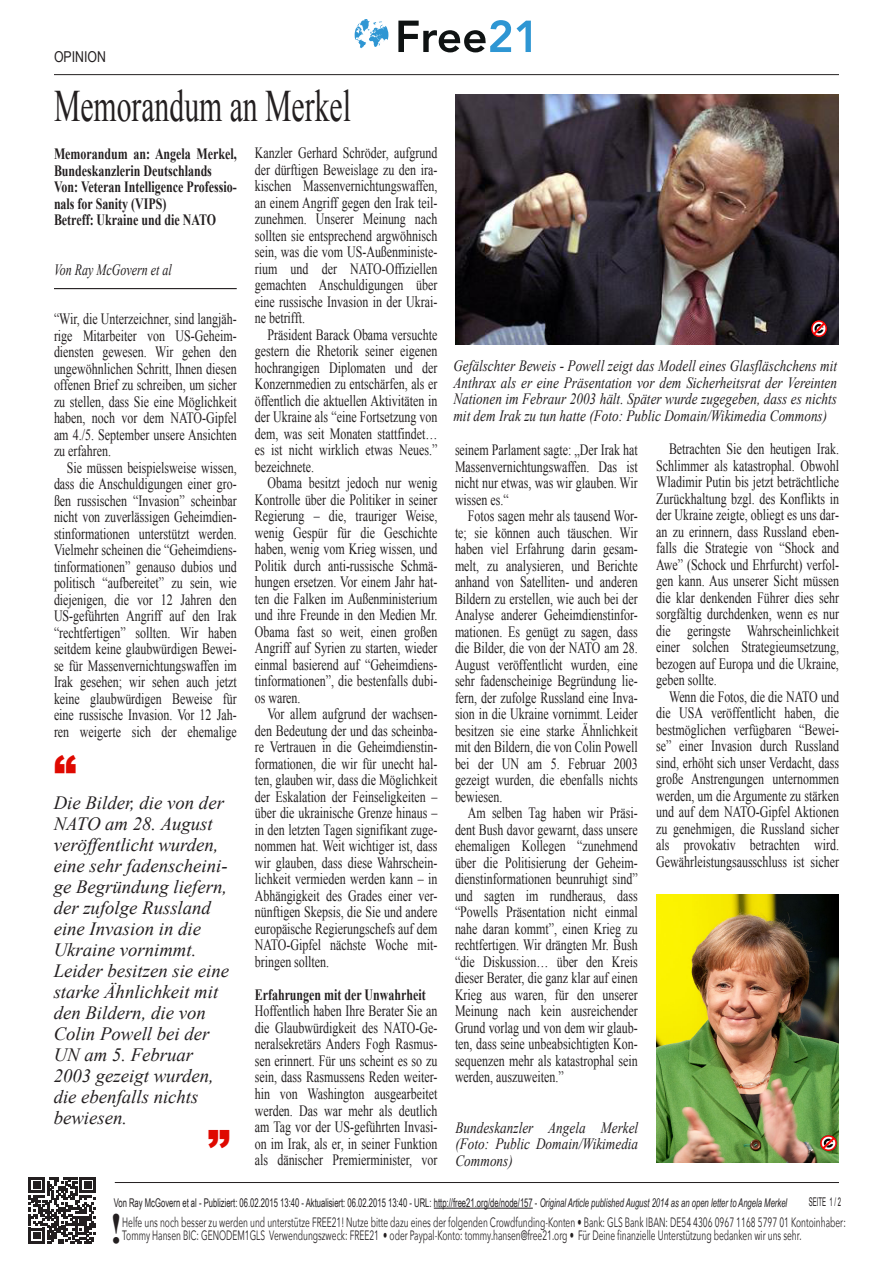
<style>
.page{position:relative;width:893px;height:1263px;background:#fff}
.page>*{position:absolute;margin:0;border:0;box-sizing:border-box;transform-origin:0 0}
.t1{font:45px "Times New Roman";color:#231f20;scale:.66 1}
.t2{font:900 45px "Arial";color:#df0900}
.t3{font:700 42.75px "Times New Roman";color:#231f20;scale:.9 1}
.t4{font:italic 18.75px/21px "Times New Roman";color:#231f20}
.Brød_efter_indlednin{font:15.75px/16.5px "Times New Roman";color:#231f20;text-align:justify;scale:.76 1}
.Brødtekst_eftr__mlr{font:italic 15.75px/16.5px "Times New Roman";color:#231f20;text-align:justify;scale:.84 1}
.Brød_efter_indlednin-2{font:700 15.75px/16.5px "Times New Roman";color:#231f20;scale:.76 1}
.Brød_efter_indlednin-3{font:italic 15.75px "Times New Roman";color:#231f20;scale:.76 1}
.t5{font:15px "Arial Narrow";color:#231f20}
.t6{font:13.5px "Avenir Next";color:#231f20;scale:.62 1}
.t7{font:12px "Arial Narrow";color:#231f20;scale:.78 1}
.t8{font:12px "Arial";color:#231f20;scale:.5 1}
.s1{font-style:italic}
</style>
<div class="page">
<hr style="left:54px;top:74px;width:785px;height:1px;background:#231f20">
<svg style="left:398px;top:20px;width:133px;height:32px"></svg>
<svg style="left:355px;top:20px;width:33px;height:28px"></svg>
<hr style="left:434px;top:1208px;width:99px;height:1px;background:#231f20">
<hr style="left:115px;top:1182px;width:724px;height:1px;background:#231f20">
<svg style="left:29px;top:1177px;width:67px;height:67px"></svg>
<hr style="left:54px;top:288px;width:183px;height:1px;background:#231f20">
<img style="left:455px;top:95px;width:384px;height:250px">
<img style="left:810px;top:320px;width:18px;height:18px">
<img style="left:656px;top:894px;width:183px;height:268px">
<img style="left:819px;top:1134px;width:18px;height:18px">
<p class="t5" style="left:54px;top:45px;width:53px">OPINION</p>
<p class="t1" style="left:54px;top:76px;width:451px">Memorandum an Merkel</p>
<p class="Brød_efter_indlednin" style="left:255px;top:145px;width:242px">Kanzler Gerhard Schröder, aufgrund der dürftigen Beweislage zu den ira&shy;kischen Massenvernichtungswaffen, an einem Angriff gegen den Irak teil&shy;zunehmen. Unserer Meinung nach sollten sie entsprechend argwöhnisch sein, was die vom US-Außenministe&shy;rium und der NATO-Offiziellen gemachten Anschuldigungen über eine russische Invasion in der Ukrai&shy;ne betrifft.</p>
<p class="Brød_efter_indlednin" style="left:255px;top:326px;width:242px;text-indent:13px">Präsident Barack Obama versuchte gestern die Rhetorik seiner eigenen hochrangigen Diplomaten und der Konzernmedien zu entschärfen, als er öffentlich die aktuellen Aktivitäten in der Ukraine als “eine Fortsetzung von dem, was seit Monaten stattfindet… es ist nicht wirklich etwas Neues.” bezeichnete.</p>
<p class="Brød_efter_indlednin" style="left:255px;top:475px;width:242px;text-indent:13px">Obama besitzt jedoch nur wenig Kontrolle über die Politiker in seiner Regierung – die, trauriger Weise, wenig Gespür für die Geschichte haben, wenig vom Krieg wissen, und Politik durch anti-russische Schmä&shy;hungen ersetzen. Vor einem Jahr hat&shy;ten die Falken im Außenministerium und ihre Freunde in den Medien Mr.<br>Obama fast so weit, einen großen Angriff auf Syrien zu starten, wieder einmal basierend auf “Geheimdiens&shy;tinformationen”, die bestenfalls dubi&shy;os waren.</p>
<p class="Brød_efter_indlednin" style="left:255px;top:706px;width:242px;text-indent:13px">Vor allem aufgrund der wachsen&shy;den Bedeutung der und das scheinba&shy;re Vertrauen in die Geheimdienstin&shy;formationen, die wir für unecht hal&shy;ten, glauben wir, dass die Möglichkeit der Eskalation der Feinseligkeiten – über die ukrainische Grenze hinaus – in den letzten Tagen signifikant zuge&shy;nommen hat. Weit wichtiger ist, dass wir glauben, dass diese Wahrschein&shy;lichkeit vermieden werden kann – in Abhängigkeit des Grades einer ver&shy;nünftigen Skepsis, die Sie und andere europäische Regierungschefs auf dem NATO-Gipfel nächste Woche mit&shy;bringen sollten.</p>
<p class="Brød_efter_indlednin-2" style="left:255px;top:986px;width:227px">Erfahrungen mit der Unwahrheit</p>
<p class="Brød_efter_indlednin" style="left:255px;top:1003px;width:242px">Hoffentlich haben Ihre Berater Sie an die Glaubwürdigkeit des NATO-Ge&shy;neralsekretärs Anders Fogh Rasmus&shy;sen erinnert. Für uns scheint es so zu sein, dass Rasmussens Reden weiter&shy;hin von Washington ausgearbeitet werden. Das war mehr als deutlich am Tag vor der US-geführten Invasi&shy;on im Irak, als er, in seiner Funktion als dänischer Premierminister, vor</p>
<p class="Brød_efter_indlednin-2" style="left:54px;top:145px;width:242px">Memorandum an: Angela Merkel,<br>Bundeskanzlerin Deutschlands</p>
<p class="Brød_efter_indlednin-2" style="left:54px;top:178px;width:242px">Von: Veteran Intelligence Professio&shy;nals for Sanity (VIPS)</p>
<p class="Brød_efter_indlednin-2" style="left:54px;top:211px;width:215px">Betreff: Ukraine und die NATO</p>
<p class="Brød_efter_indlednin-3" style="left:54px;top:259px;width:156px">Von Ray McGovern et al</p>
<p class="Brød_efter_indlednin" style="left:54px;top:310px;width:242px">“Wir, die Unterzeichner, sind langjäh&shy;rige Mitarbeiter von US-Geheim&shy;diensten gewesen. Wir gehen den ungewöhnlichen Schritt, Ihnen diesen offenen Brief zu schreiben, um sicher zu stellen, dass Sie eine Möglichkeit haben, noch vor dem NATO-Gipfel am 4./5. September unsere Ansichten zu erfahren.</p>
<p class="Brød_efter_indlednin" style="left:54px;top:459px;width:242px;text-indent:13px">Sie müssen beispielsweise wissen, dass die Anschuldigungen einer gro&shy;ßen russischen “Invasion” scheinbar nicht von zuverlässigen Geheimdien&shy;stinformationen unterstützt werden.<br>Vielmehr scheinen die “Geheimdiens&shy;tinformationen” genauso dubios und politisch “aufbereitet” zu sein, wie diejenigen, die vor 12 Jahren den US-geführten Angriff auf den Irak “rechtfertigen” sollten. Wir haben seitdem keine glaubwürdigen Bewei&shy;se für Massenvernichtungswaffen im Irak gesehen; wir sehen auch jetzt keine glaubwürdigen Beweise für eine russische Invasion. Vor 12 Jah&shy;ren weigerte sich der ehemalige</p>
<p class="t2" style="left:54px;top:739px;width:24px">“</p>
<p class="t4" style="left:54px;top:792px;width:177px">Die Bilder, die von der<br>NATO am 28. August veröffentlicht wurden, eine sehr fadenscheini&shy;ge Begründung liefern, der zufolge Russland eine Invasion in die<br>Ukraine vornimmt.<br>Leider besitzen sie eine starke Ähnlichkeit mit den Bildern, die von<br>Colin Powell bei der<br>UN am 5. Februar<br>2003 gezeigt wurden, die ebenfalls nichts bewiesen.</p>
<p class="t2" style="left:207px;top:1114px;width:24px">”</p>
<p class="Brødtekst_eftr__mlr" style="left:453px;top:357px;width:458px">Gefälschter Beweis - Powell zeigt das Modell eines Glasfläschchens mit Anthrax als er eine Präsentation vor dem Sicherheitsrat der Vereinten Nationen im Febraur 2003 hält. Später wurde zugegeben, dass es nichts mit dem Irak zu tun hatte (Foto: Public Domain/Wikimedia Commons)</p>
<p class="Brød_efter_indlednin" style="left:455px;top:442px;width:242px">seinem Parlament sagte: „Der Irak hat Massenvernichtungswaffen. Das ist nicht nur etwas, was wir glauben. Wir wissen es.“</p>
<p class="Brød_efter_indlednin" style="left:455px;top:508px;width:242px;text-indent:13px">Fotos sagen mehr als tausend Wor&shy;te; sie können auch täuschen. Wir haben viel Erfahrung darin gesam&shy;melt, zu analysieren, und Berichte anhand von Satelliten- und anderen Bildern zu erstellen, wie auch bei der Analyse anderer Geheimdienstinfor&shy;mationen. Es genügt zu sagen, dass die Bilder, die von der NATO am 28.<br>August veröffentlicht wurden, eine sehr fadenscheinige Begründung lie&shy;fern, der zufolge Russland eine Inva&shy;sion in die Ukraine vornimmt. Leider besitzen sie eine starke Ähnlichkeit mit den Bildern, die von Colin Powell bei der UN am 5. Februar 2003 gezeigt wurden, die ebenfalls nichts bewiesen.</p>
<p class="Brød_efter_indlednin" style="left:455px;top:805px;width:242px;text-indent:13px">Am selben Tag haben wir Präsi&shy;dent Bush davor gewarnt, dass unsere ehemaligen Kollegen “zunehmend über die Politisierung der Geheim&shy;dienstinformationen beunruhigt sind” und sagten im rundheraus, dass “Powells Präsentation nicht einmal nahe daran kommt”, einen Krieg zu rechtfertigen. Wir drängten Mr. Bush “die Diskussion… über den Kreis dieser Berater, die ganz klar auf einen Krieg aus waren, für den unserer Meinung nach kein ausreichender Grund vorlag und von dem wir glaub&shy;ten, dass seine unbeabsichtigten Kon&shy;sequenzen mehr als katastrophal sein werden, auszuweiten.”</p>
<p class="Brødtekst_eftr__mlr" style="left:455px;top:1119px;width:219px">Bundeskanzler Angela Merkel (Foto: Public Domain/Wikimedia Commons)</p>
<p class="Brød_efter_indlednin" style="left:656px;top:441px;width:242px;text-indent:13px">Betrachten Sie den heutigen Irak.<br>Schlimmer als katastrophal. Obwohl Wladimir Putin bis jetzt beträchtliche Zurückhaltung bzgl. des Konflikts in der Ukraine zeigte, obliegt es uns dar&shy;an zu erinnern, dass Russland eben&shy;falls die Strategie von “Shock and Awe” (Schock und Ehrfurcht) verfol&shy;gen kann. Aus unserer Sicht müssen die klar denkenden Führer dies sehr sorgfältig durchdenken, wenn es nur die geringste Wahrscheinlichkeit einer solchen Strategieumsetzung, bezogen auf Europa und die Ukraine, geben sollte.</p>
<p class="Brød_efter_indlednin" style="left:656px;top:688px;width:242px;text-indent:13px">Wenn die Fotos, die die NATO und die USA veröffentlicht haben, die bestmöglichen verfügbaren “Bewei&shy;se” einer Invasion durch Russland sind, erhöht sich unser Verdacht, dass große Anstrengungen unternommen werden, um die Argumente zu stärken und auf dem NATO-Gipfel Aktionen zu genehmigen, die Russland sicher als provokativ betrachten wird.<br>Gewährleistungsausschluss ist sicher</p>
<p class="t7" style="left:114px;top:1194px;width:865px">Von Ray McGovern et al - Publiziert: 06.02.2015 13:40 - Aktualisiert: 06.02.2015 13:40 - URL: http://free21.org/de/node/157 - <span class="s1">Original Article published August 2014 as an open letter to Angela Merkel</span></p>
<p class="t8" style="left:809px;top:1193px;width:66px">SEITE 1 / 2</p>
<p class="t6" style="left:122px;top:1210px;width:1168px">Helfe uns noch besser zu werden und unterstütze FREE21! Nutze bitte dazu eines der folgenden Crowdfunding-Konten • Bank: GLS Bank IBAN: DE54 4306 0967 1168 5797 01 Kontoinhaber:</p>
<h2 class="t3" style="left:110px;top:1198px;width:16px">!</h2>
<p class="t6" style="left:122px;top:1224px;width:1097px">Tommy Hansen BIC: GENODEM1GLS Verwendungszweck: FREE21 • oder Paypal-Konto: tommy.hansen@free21.org • Für Deine finanzielle Unterstützung bedanken wir uns sehr.</p>
</div>
